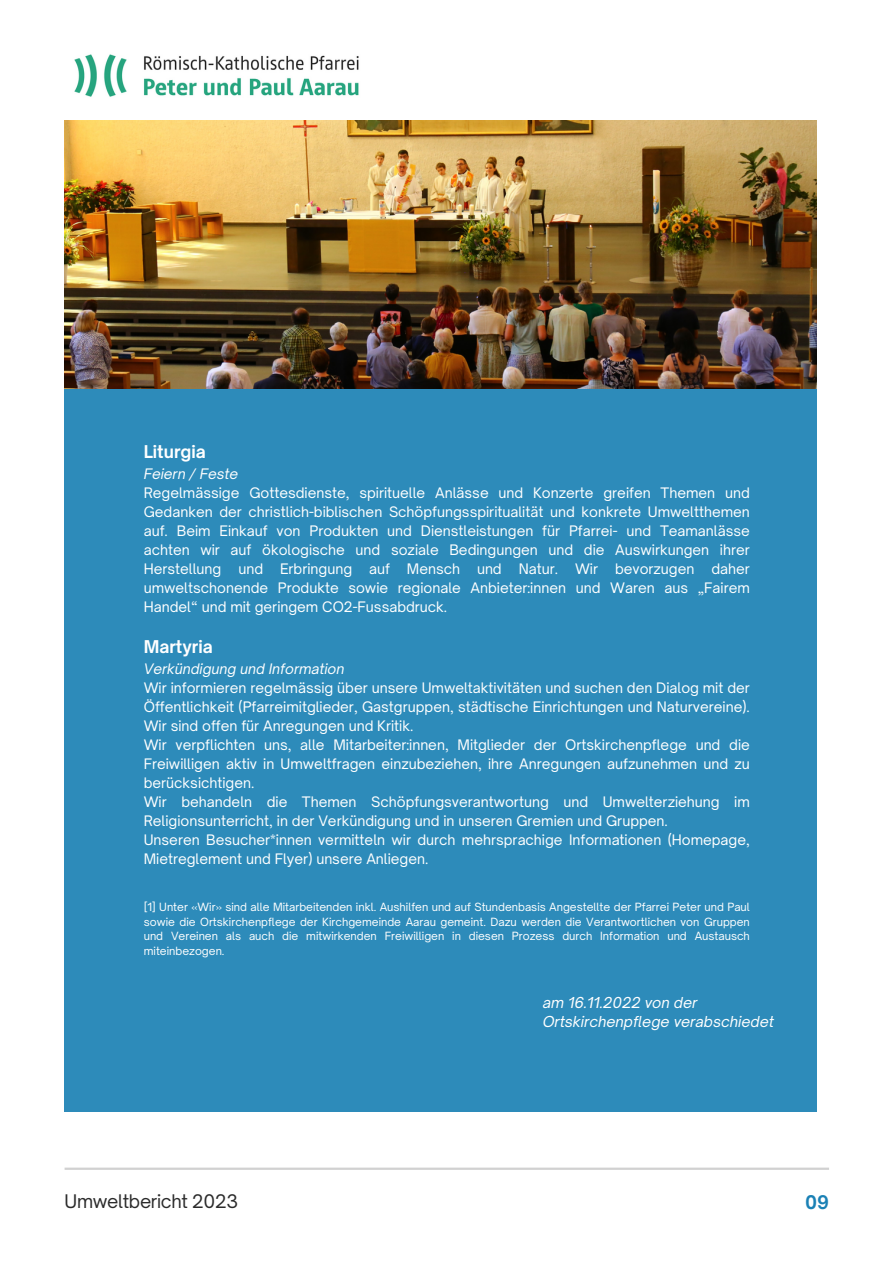
<style>
.page{position:relative;width:894px;height:1264px;background:#fff}
.page>*{position:absolute;margin:0;border:0;box-sizing:border-box;transform-origin:0 0}
.t1{font:18px "Open Sauce One";letter-spacing:-.02em;color:#2b2b2b}
.t2{font:700 18px "Open Sauce One";color:#1b81b5}
.t3{font:700 16.8px "Open Sauce One";color:#fff}
.t4{font:italic 14.4px/19.2px "Open Sauce One";color:#fff}
.t5{font:13.8px/19px "Open Sauce One";color:#fff;text-align:justify}
.t6{font:italic 13.8px "Open Sauce One";color:#fff}
.t7{font:10.8px/14.5px "Open Sauce One";color:#fff;text-align:justify}
</style>
<div class="page">
<hr style="left:65px;top:1167px;width:763px;height:2px;background:#d1d1d1">
<div style="left:65px;top:337px;width:751px;height:774px;background:#2d8bba"></div>
<img style="left:65px;top:121px;width:751px;height:267px">
<img style="left:74px;top:54px;width:285px;height:43px">
<p class="t3" style="left:144px;top:441px;width:63px">Liturgia</p>
<p class="t6" style="left:144px;top:465px;width:96px">Feiern / Feste</p>
<p class="t5" style="left:144px;top:483px;width:607px">Regelmässige Gottesdienste, spirituelle Anlässe und Konzerte greifen Themen und Gedanken der christlich-biblischen Schöpfungsspiritualität und konkrete Umweltthemen auf. Beim Einkauf von Produkten und Dienstleistungen für Pfarrei- und Teamanlässe achten wir auf ökologische und soziale Bedingungen und die Auswirkungen ihrer Herstellung und Erbringung auf Mensch und Natur. Wir bevorzugen daher umweltschonende Produkte sowie regionale Anbieter:innen und Waren aus „Fairem Handel“ und mit geringem CO2-Fussabdruck.</p>
<p class="t3" style="left:144px;top:636px;width:71px">Martyria</p>
<p class="t6" style="left:144px;top:660px;width:202px">Verkündigung und Information</p>
<p class="t5" style="left:144px;top:678px;width:607px;text-align:left">Wir informieren regelmässig über unsere Umweltaktivitäten und suchen den Dialog mit der Öffentlichkeit (Pfarreimitglieder, Gastgruppen, städtische Einrichtungen und Naturvereine).<br>Wir sind offen für Anregungen und Kritik.<br>Wir verpflichten uns, alle Mitarbeiter:innen, Mitglieder der Ortskirchenpflege und die Freiwilligen aktiv in Umweltfragen einzubeziehen, ihre Anregungen aufzunehmen und zu berücksichtigen.<br>Wir behandeln die Themen Schöpfungsverantwortung und Umwelterziehung im Religionsunterricht, in der Verkündigung und in unseren Gremien und Gruppen.<br>Unseren Besucher*innen vermitteln wir durch mehrsprachige Informationen (Homepage, Mietreglement und Flyer) unsere Anliegen.</p>
<p class="t7" style="left:144px;top:899px;width:607px">[1] Unter «Wir» sind alle Mitarbeitenden inkl. Aushilfen und auf Stundenbasis Angestellte der Pfarrei Peter und Paul sowie die Ortskirchenpflege der Kirchgemeinde Aarau gemeint. Dazu werden die Verantwortlichen von Gruppen und Vereinen als auch die mitwirkenden Freiwilligen in diesen Prozess durch Information und Austausch miteinbezogen.</p>
<p class="t4" style="left:542px;top:992px;width:233px">am 16.11.2022 von der<br>Ortskirchenpflege verabschiedet</p>
<h1 class="t1" style="left:65px;top:1190px;width:175px">Umweltbericht 2023</h1>
<h1 class="t2" style="left:804px;top:1190px;width:25px">09</h1>
</div>
